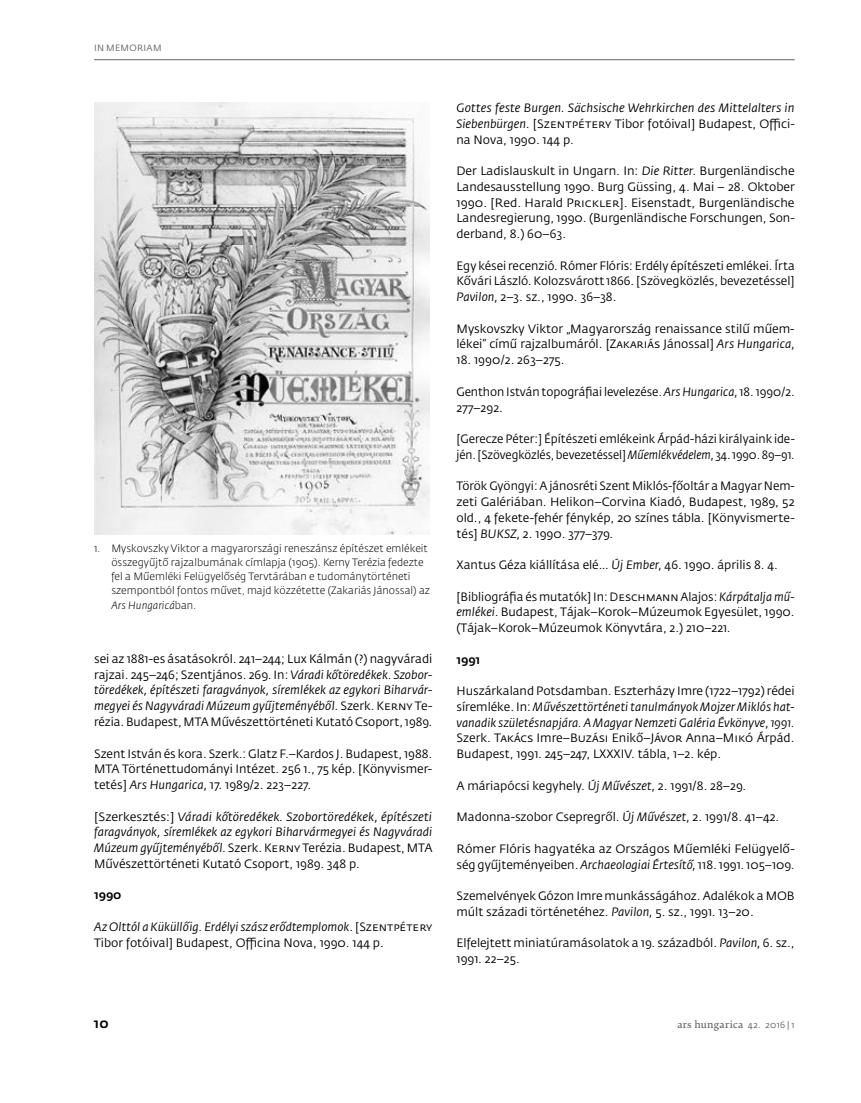
<style>
.page{position:relative;width:861px;height:1103px;background:#fff}
.page>*{position:absolute;margin:0;border:0;box-sizing:border-box;transform-origin:0 0}
.t1{font:500 13.5px "Fedra Sans Pro";color:#000}
.t2{font:12px/15.8px "Fedra Sans Pro";color:#000}
.t3{font:italic 12px/15.8px "Fedra Sans Pro";letter-spacing:.005em;color:#000;text-align:justify}
.t4{font:500 12px "Fedra Sans Pro";color:#000}
.t5{font:300 10.5px/14.2px "Fedra Sans Pro";color:#000}
.t6{font:9px "Fedra Serif B Pro";letter-spacing:.025em;color:#626262}
.t7{font:9px "Fedra Sans Pro";letter-spacing:.03em;color:#626262}
.s1{font-style:italic}
.s2{font-style:normal}
.s3{font-family:"Fedra Sans Pro"}
</style>
<div class="page">
<hr style="left:94px;top:59px;width:700px;height:1px;background:#626262">
<img style="left:94px;top:103px;width:336px;height:431px">
<p class="t7" style="left:94px;top:44px;width:69px">IN MEMORIAM</p>
<p class="t5" style="left:111px;top:541px;width:320px;text-indent:-17px">1. Myskovszky Viktor a magyarországi reneszánsz építészet emlékeit összegyűjtő rajzalbumának címlapja (1905). Kerny Terézia fedezte fel a Műemléki Felügyelőség Tervtárában e tudománytörténeti szempontból fontos művet, majd közzétette (Zakariás Jánossal) az <span class="s1">Ars Hungaricá</span>ban.</p>
<p class="t2" style="left:94px;top:651px;width:340px;text-align:justify">sei az 1881-es ásatásokról. 241–244; Lux Kálmán (?) nagyváradi rajzai. 245–246; Szentjános. 269. In: <span class="s1">Váradi kőtöredékek. Szobor&shy;töredékek, építészeti faragványok, síremlékek az egykori Biharvár&shy;megyei és Nagyváradi Múzeum gyűjteményéből</span>. Szerk. Kerny Te&shy;rézia. Budapest, MTA Művészettörténeti Kutató Csoport, 1989.</p>
<p class="t2" style="left:94px;top:746px;width:340px;text-align:justify">Szent István és kora. Szerk.: Glatz F.–Kardos J. Budapest, 1988.<br>MTA Történettudományi Intézet. 256 1., 75 kép. [Könyvismer&shy;tetés] <span class="s1">Ars Hungarica,</span> 17. 1989/2. 223–227.</p>
<p class="t3" style="left:94px;top:809px;width:340px"><span class="s2">[Szerkesztés:]</span> Váradi kőtöredékek. Szobortöredékek, építészeti faragványok, síremlékek az egykori Biharvármegyei és Nagyváradi Múzeum gyűjteményéből<span class="s2">. Szerk. Kerny Terézia. Budapest, MTA Művészettörténeti Kutató Csoport, 1989. 348 p.</span></p>
<p class="t4" style="left:94px;top:890px;width:29px">1990</p>
<p class="t2" style="left:94px;top:919px;width:340px"><span class="s1">Az Olttól a Küküllőig. Erdélyi szász erődtemplomok</span>. [Szentpétery<br>Tibor fotóival] Budapest, Officina Nova, 1990. 144 p.</p>
<p class="t3" style="left:456px;top:101px;width:340px">Gottes feste Burgen. Sächsische Wehrkirchen des Mittelalters in Siebenbürgen<span class="s2">. [Szentpétery Tibor fotóival] Budapest, Offici&shy;na Nova, 1990. 144 p.</span></p>
<p class="t2" style="left:456px;top:164px;width:340px;text-align:justify">Der Ladislauskult in Ungarn. In: <span class="s1">Die Ritter</span>. Burgenländische Landesausstellung 1990. Burg Güssing, 4. Mai – 28. Oktober 1990. [Red. Harald Prickler]. Eisenstadt, Burgenländische Landesregierung, 1990. (Burgenländische Forschungen, Son&shy;derband, 8.) 60–63.</p>
<p class="t2" style="left:456px;top:258px;width:340px;text-align:justify">Egy kései recenzió. Rómer Flóris: Erdély építészeti emlékei. Írta Kővári László. Kolozsvárott 1866. [Szövegközlés, bevezetéssel] <span class="s1">Pavilon,</span> 2–3. sz., 1990. 36–38.</p>
<p class="t2" style="left:456px;top:321px;width:340px">Myskovszky Viktor „Magyarország renaissance stilű műem&shy;lékei” című rajzalbumáról. [Zakariás Jánossal] <span class="s1">Ars Hungarica,</span></p>
<p class="t2" style="left:456px;top:353px;width:109px">18. 1990/2. 263–275.</p>
<p class="t2" style="left:456px;top:384px;width:340px">Genthon István topográfiai levelezése. <span class="s1">Ars Hungarica,</span> 18. 1990/2.<br>277–292.</p>
<p class="t2" style="left:456px;top:432px;width:340px">[Gerecze Péter:] Építészeti emlékeink Árpád-házi királyaink ide&shy;jén. [Szövegközlés, bevezetéssel] <span class="s1">Műemlékvédelem,</span> 34. 1990. 89–91.</p>
<p class="t2" style="left:456px;top:479px;width:340px;text-align:justify">Török Gyöngyi: A jánosréti Szent Miklós-főoltár a Magyar Nem&shy;zeti Galériában. Helikon–Corvina Kiadó, Budapest, 1989, 52 old., 4 fekete-fehér fénykép, 20 színes tábla. [Könyvismerte&shy;tés] <span class="s1">BUKSZ,</span> 2. 1990. 377–379.</p>
<p class="t2" style="left:456px;top:558px;width:323px">Xantus Géza kiállítása elé… <span class="s1">Új Ember,</span> 46. 1990. április 8. 4.</p>
<p class="t2" style="left:456px;top:589px;width:340px;text-align:justify">[Bibliográfia és mutatók] In: Deschmann Alajos: <span class="s1">Kárpátalja mű&shy;emlékei</span>. Budapest, Tájak–Korok–Múzeumok Egyesület, 1990. (Tájak–Korok–Múzeumok Könyvtára, 2.) 210–221.</p>
<p class="t4" style="left:456px;top:654px;width:25px">1991</p>
<p class="t3" style="left:456px;top:684px;width:340px"><span class="s2">Huszárkaland Potsdamban. Eszterházy Imre (1722–1792) rédei síremléke. In:</span> Művészettörténeti tanulmányok Mojzer Miklós hat&shy;vanadik születésnapjára. A Magyar Nemzeti Galéria Évkönyve, 1991.</p>
<p class="t2" style="left:456px;top:731px;width:339px">Szerk. Takács Imre–Buzási Enikő–Jávor Anna–Mikó Árpád.<br>Budapest, 1991. 245–247, LXXXIV. tábla, 1–2. kép.</p>
<p class="t2" style="left:456px;top:778px;width:291px">A máriapócsi kegyhely. <span class="s1">Új Művészet,</span> 2. 1991/8. 28–29.</p>
<p class="t2" style="left:456px;top:810px;width:324px">Madonna-szobor Csepregről. <span class="s1">Új Művészet,</span> 2. 1991/8. 41–42.</p>
<p class="t2" style="left:456px;top:841px;width:340px">Rómer Flóris hagyatéka az Országos Műemléki Felügyelő&shy;ség gyűjteményeiben. <span class="s1">Archaeologiai Értesítő,</span> 118. 1991. 105–109.</p>
<p class="t2" style="left:456px;top:888px;width:340px">Szemelvények Gózon Imre munkásságához. Adalékok a MOB múlt századi történetéhez. <span class="s1">Pavilon,</span> 5. sz., 1991. 13–20.</p>
<p class="t2" style="left:456px;top:936px;width:340px">Elfelejtett miniatúramásolatok a 19. századból. <span class="s1">Pavilon,</span> 6. sz.,<br>1991. 22–25.</p>
<p class="t1" style="left:94px;top:1017px;width:16px">10</p>
<p class="t6" style="left:677px;top:1020px;width:119px">ars hungarica <span class="s3">42. 2016 | 1</span></p>
</div>
